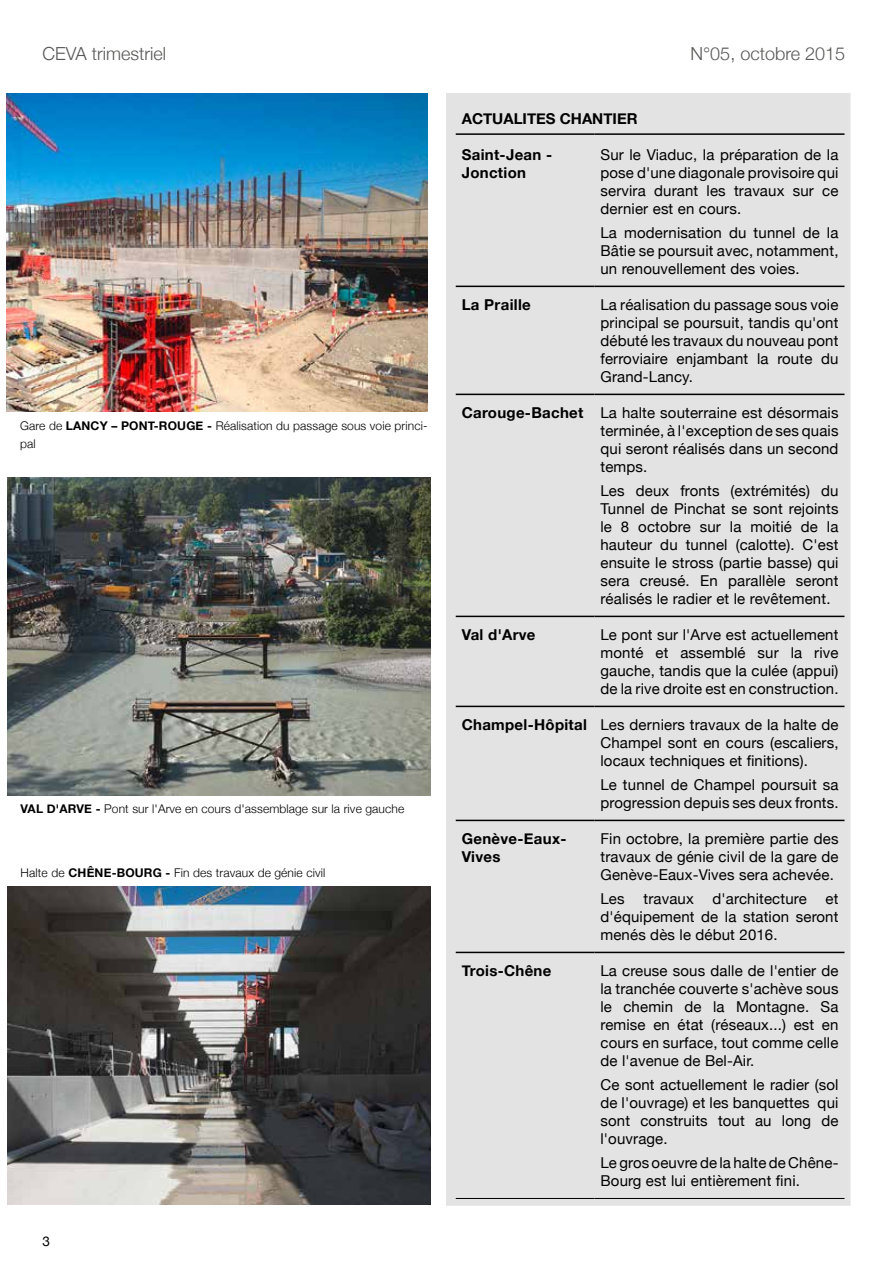
<style>
.page{position:relative;width:893px;height:1263px;background:#fff}
.page>*{position:absolute;margin:0;border:0;box-sizing:border-box;transform-origin:0 0}
.t1{font:300 18px "Helvetica Neue";color:#575756}
.t2{font:15px/18px "Helvetica Neue";letter-spacing:.01em;color:#000;text-align:justify}
.t3{font:700 15px/18px "Helvetica Neue";letter-spacing:.02em;color:#000}
.t4{font:700 15px "Helvetica Neue";color:#000}
.t5{font:13.5px "Helvetica Neue";color:#000}
.t6{font:300 12px/18px "Helvetica Neue";letter-spacing:.01em;color:#000}
.s1{font-weight:700}
</style>
<div class="page">
<div style="left:447px;top:93px;width:403px;height:1112px;background:#e3e3e3"></div>
<hr style="left:456px;top:133px;width:138px;height:2px;background:#000">
<hr style="left:594px;top:133px;width:250px;height:2px;background:#000">
<hr style="left:456px;top:286px;width:138px;height:1px;background:#000">
<hr style="left:594px;top:286px;width:250px;height:1px;background:#000">
<hr style="left:456px;top:394px;width:138px;height:1px;background:#000">
<hr style="left:594px;top:394px;width:250px;height:1px;background:#000">
<hr style="left:456px;top:616px;width:138px;height:1px;background:#000">
<hr style="left:594px;top:616px;width:250px;height:1px;background:#000">
<hr style="left:456px;top:706px;width:138px;height:1px;background:#000">
<hr style="left:594px;top:706px;width:250px;height:1px;background:#000">
<hr style="left:456px;top:820px;width:138px;height:1px;background:#000">
<hr style="left:594px;top:820px;width:250px;height:1px;background:#000">
<hr style="left:456px;top:952px;width:138px;height:1px;background:#000">
<hr style="left:594px;top:952px;width:250px;height:1px;background:#000">
<hr style="left:456px;top:1198px;width:138px;height:1px;background:#000">
<hr style="left:594px;top:1198px;width:250px;height:1px;background:#000">
<img style="left:6px;top:94px;width:421px;height:317px">
<img style="left:7px;top:477px;width:424px;height:318px">
<img style="left:7px;top:887px;width:423px;height:317px">
<p class="t1" style="left:43px;top:43px;width:125px">CEVA trimestriel</p>
<p class="t1" style="left:690px;top:43px;width:156px">N°05, octobre 2015</p>
<p class="t6" style="left:20px;top:417px;width:409px">Gare de <span class="s1">LANCY – PONT-ROUGE -</span> Réalisation du passage sous voie princi&shy;pal</p>
<p class="t6" style="left:20px;top:799px;width:385px"><span class="s1">VAL D'ARVE -</span> Pont sur l'Arve en cours d'assemblage sur la rive gauche</p>
<p class="t6" style="left:20px;top:863px;width:306px">Halte de <span class="s1">CHÊNE-BOURG -</span> Fin des travaux de génie civil</p>
<p class="t5" style="left:43px;top:1233px;width:9px">3</p>
<p class="t4" style="left:462px;top:109px;width:177px">ACTUALITES CHANTIER</p>
<p class="t3" style="left:462px;top:145px;width:92px">Saint-Jean -<br>Jonction</p>
<p class="t2" style="left:600px;top:145px;width:240px">Sur le Viaduc, la préparation de la pose d'une diagonale provisoire qui servira durant les travaux sur ce dernier est en cours.</p>
<p class="t2" style="left:600px;top:223px;width:240px">La modernisation du tunnel de la Bâtie se poursuit avec, notamment, un renouvellement des voies.</p>
<p class="t3" style="left:462px;top:295px;width:71px">La Praille</p>
<p class="t2" style="left:600px;top:295px;width:240px">La réalisation du passage sous voie principal se poursuit, tandis qu'ont débuté les travaux du nouveau pont ferroviaire enjambant la route du Grand-Lancy.</p>
<p class="t2" style="left:600px;top:403px;width:240px;text-indent:-139px"><span class="s1">Carouge-Bachet</span> La halte souterraine est désormais terminée, à l'exception de ses quais qui seront réalisés dans un second temps.</p>
<p class="t2" style="left:600px;top:481px;width:240px">Les deux fronts (extrémités) du Tunnel de Pinchat se sont rejoints le 8 octobre sur la moitié de la hauteur du tunnel (calotte). C'est ensuite le stross (partie basse) qui sera creusé. En parallèle seront réalisés le radier et le revêtement.</p>
<p class="t3" style="left:462px;top:625px;width:75px">Val d'Arve</p>
<p class="t2" style="left:600px;top:625px;width:240px">Le pont sur l'Arve est actuellement monté et assemblé sur la rive gauche, tandis que la culée (appui) de la rive droite est en construction.</p>
<p class="t2" style="left:600px;top:715px;width:240px;text-indent:-139px"><span class="s1">Champel-Hôpital</span> Les derniers travaux de la halte de Champel sont en cours (escaliers, locaux techniques et finitions).</p>
<p class="t2" style="left:600px;top:775px;width:240px">Le tunnel de Champel poursuit sa progression depuis ses deux fronts.</p>
<p class="t3" style="left:462px;top:829px;width:106px">Genève-Eaux-<br>Vives</p>
<p class="t2" style="left:600px;top:829px;width:240px">Fin octobre, la première partie des travaux de génie civil de la gare de Genève-Eaux-Vives sera achevée.</p>
<p class="t2" style="left:600px;top:889px;width:26px">Les</p>
<p class="t2" style="left:643px;top:889px;width:52px">travaux</p>
<p class="t2" style="left:713px;top:889px;width:96px">d'architecture</p>
<p class="t2" style="left:600px;top:889px;width:240px;text-indent:225px">et d'équipement de la station seront menés dès le début 2016.</p>
<p class="t3" style="left:462px;top:961px;width:91px">Trois-Chêne</p>
<p class="t2" style="left:600px;top:961px;width:240px">La creuse sous dalle de l'entier de la tranchée couverte s'achève sous le chemin de la Montagne. Sa remise en état (réseaux...) est en cours en surface, tout comme celle de l'avenue de Bel-Air.</p>
<p class="t2" style="left:600px;top:1075px;width:240px">Ce sont actuellement le radier (sol de l'ouvrage) et les banquettes qui sont construits tout au long de l'ouvrage.</p>
<p class="t2" style="left:600px;top:1153px;width:240px">Le gros oeuvre de la halte de Chêne-<br>Bourg est lui entièrement fini.</p>
</div>
